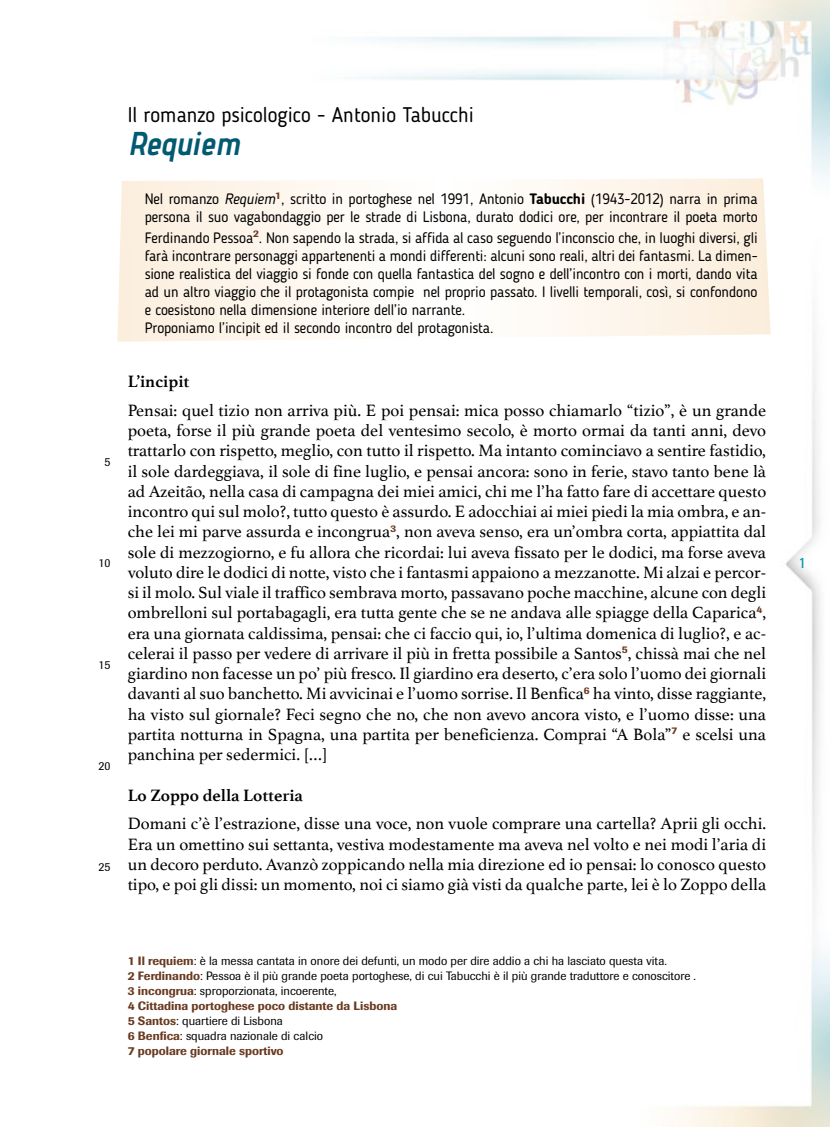
<style>
.page{position:relative;width:830px;height:1127px;background:#fff}
.page>*{position:absolute;margin:0;border:0;box-sizing:border-box;transform-origin:0 0}
.t1{font:italic 700 33px "Advent Pro";color:#005a72}
.t2{font:21px "Blogger Sans";color:#000}
.t3{font:17.25px/20.2px "Athelas";color:#000;text-align:justify}
.t4{font:700 17.25px "Athelas";color:#000}
.t5{font:700 15.75px "Rotis Sans Serif Std";color:#0094ac;scale:.9 1}
.t6{font:15px/18px "Blogger Sans";letter-spacing:-.01em;color:#000}
.t7{font:12px/15px "Imago";color:#000}
.s1{font-style:italic}
.s2{font-weight:700}
.s3{font-weight:500;color:#6a3a21}
</style>
<div class="page">
<img style="left:361px;top:0;width:468px;height:1127px">
<svg style="left:117px;top:178px;width:653px;height:164px"></svg>
<p class="t7" style="left:105px;top:454px;width:7px">5</p>
<p class="t7" style="left:99px;top:556px;width:13px">10</p>
<p class="t7" style="left:99px;top:657px;width:13px">15</p>
<p class="t7" style="left:99px;top:758px;width:13px">20</p>
<p class="t7" style="left:99px;top:859px;width:13px">25</p>
<p class="t2" style="left:128px;top:102px;width:347px">Il romanzo psicologico - Antonio Tabucchi</p>
<h1 class="t1" style="left:128px;top:124px;width:120px">Requiem</h1>
<p class="t6" style="left:145px;top:190px;width:614px">Nel romanzo <span class="s1">Requiem</span><sup>1</sup>, scritto in portoghese nel 1991, Antonio <span class="s2">Tabucchi</span> (1943-2012) narra in prima persona il suo vagabondaggio per le strade di Lisbona, durato dodici ore, per incontrare il poeta morto</p>
<p class="t6" style="left:145px;top:228px;width:614px">Ferdinando Pessoa<sup>2</sup>. Non sapendo la strada, si affida al caso seguendo l’inconscio che, in luoghi diversi, gli farà incontrare personaggi appartenenti a mondi differenti: alcuni sono reali, altri dei fantasmi. La dimen&shy;sione realistica del viaggio si fonde con quella fantastica del sogno e dell’incontro con i morti, dando vita ad un altro viaggio che il protagonista compie nel proprio passato. I livelli temporali, così, si confondono e coesistono nella dimensione interiore dell’io narrante.<br>Proponiamo l’incipit ed il secondo incontro del protagonista.</p>
<p class="t4" style="left:128px;top:367px;width:63px">L’incipit</p>
<p class="t3" style="left:128px;top:399px;width:639px">Pensai: quel tizio non arriva più. E poi pensai: mica posso chiamarlo “tizio”, è un grande poeta, forse il più grande poeta del ventesimo secolo, è morto ormai da tanti anni, devo trattarlo con rispetto, meglio, con tutto il rispetto. Ma intanto cominciavo a sentire fastidio, il sole dardeggiava, il sole di fine luglio, e pensai ancora: sono in ferie, stavo tanto bene là ad Azeitão, nella casa di campagna dei miei amici, chi me l’ha fatto fare di accettare questo incontro qui sul molo?, tutto questo è assurdo. E adocchiai ai miei piedi la mia ombra, e an&shy;che lei mi parve assurda e incongrua<sup>3</sup>, non aveva senso, era un’ombra corta, appiattita dal sole di mezzogiorno, e fu allora che ricordai: lui aveva fissato per le dodici, ma forse aveva voluto dire le dodici di notte, visto che i fantasmi appaiono a mezzanotte. Mi alzai e percor&shy;si il molo. Sul viale il traffico sembrava morto, passavano poche macchine, alcune con degli ombrelloni sul portabagagli, era tutta gente che se ne andava alle spiagge della Caparica<sup>4</sup>, era una giornata caldissima, pensai: che ci faccio qui, io, l’ultima domenica di luglio?, e ac&shy;celerai il passo per vedere di arrivare il più in fretta possibile a Santos<sup>5</sup>, chissà mai che nel giardino non facesse un po’ più fresco. Il giardino era deserto, c’era solo l’uomo dei giornali davanti al suo banchetto. Mi avvicinai e l’uomo sorrise. Il Benfica<sup>6</sup> ha vinto, disse raggiante, ha visto sul giornale? Feci segno che no, che non avevo ancora visto, e l’uomo disse: una partita notturna in Spagna, una partita per beneficienza. Comprai “A Bola”<sup>7</sup> e scelsi una panchina per sedermici. […]</p>
<p class="t4" style="left:128px;top:781px;width:177px">Lo Zoppo della Lotteria</p>
<p class="t3" style="left:128px;top:813px;width:639px">Domani c’è l’estrazione, disse una voce, non vuole comprare una cartella? Aprii gli occhi.<br>Era un omettino sui settanta, vestiva modestamente ma aveva nel volto e nei modi l’aria di un decoro perduto. Avanzò zoppicando nella mia direzione ed io pensai: lo conosco questo tipo, e poi gli dissi: un momento, noi ci siamo già visti da qualche parte, lei è lo Zoppo della</p>
<p class="t7" style="left:128px;top:953px;width:569px"><span class="s3">1 Il requiem</span>: è la messa cantata in onore dei defunti, un modo per dire addio a chi ha lasciato questa vita.<br><span class="s3">2 Ferdinando</span>: Pessoa è il più grande poeta portoghese, di cui Tabucchi è il più grande traduttore e conoscitore .<br><span class="s3">3 incongrua</span>: sproporzionata, incoerente,<br><span class="s3">4 Cittadina portoghese poco distante da Lisbona<br>5 Santos</span>: quartiere di Lisbona<br><span class="s3">6 Benfica</span>: squadra nazionale di calcio<br><span class="s3">7 popolare giornale sportivo</span></p>
<p class="t5" style="left:798px;top:552px;width:10px">1</p>
</div>
